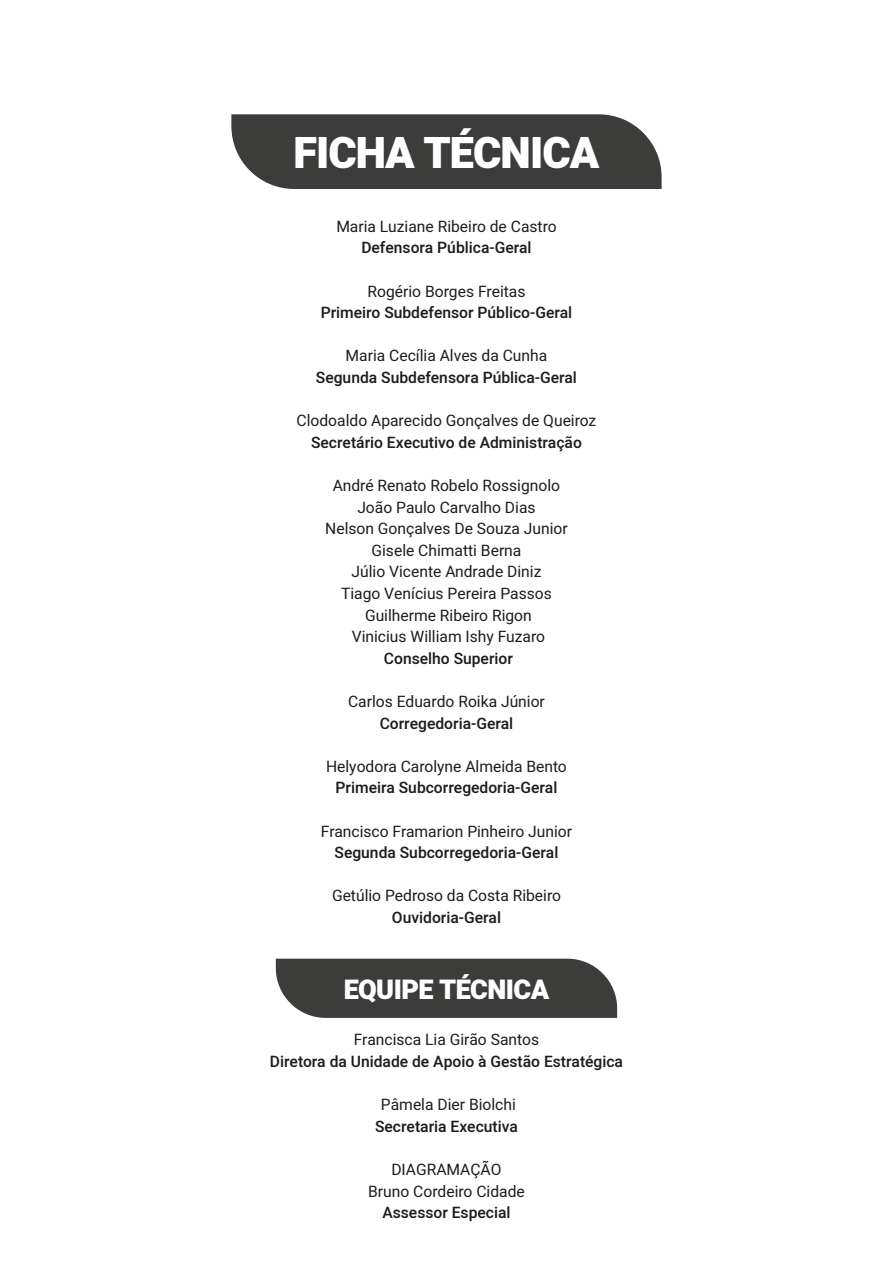
<style>
.page{position:relative;width:893px;height:1263px;background:#fff}
.page>*{position:absolute;margin:0;border:0;box-sizing:border-box;transform-origin:0 0}
.t1{font:900 43.2px "Heebo";letter-spacing:-.02em;color:#fff}
.t2{font:900 27px "Heebo";letter-spacing:-.02em;color:#fff}
.t3{font:15.6px/21.6px "Heebo";color:#1d1d1b;text-align:center}
.t4{font:500 15.6px "Heebo";color:#1d1d1b}
</style>
<div class="page">
<div style="left:231px;top:114px;width:431px;height:75px;background:#3c3c3b"></div>
<div style="left:276px;top:959px;width:341px;height:59px;background:#3c3c3b"></div>
<h1 class="t1" style="left:293px;top:123px;width:308px">FICHA TÉCNICA</h1>
<p class="t3" style="left:336px;top:215px;width:222px">Maria Luziane Ribeiro de Castro</p>
<p class="t4" style="left:361px;top:237px;width:172px">Defensora Pública-Geral</p>
<p class="t3" style="left:367px;top:280px;width:160px">Rogério Borges Freitas</p>
<p class="t4" style="left:321px;top:302px;width:253px">Primeiro Subdefensor Público-Geral</p>
<p class="t3" style="left:346px;top:345px;width:203px">Maria Cecília Alves da Cunha</p>
<p class="t4" style="left:316px;top:367px;width:263px">Segunda Subdefensora Pública-Geral</p>
<p class="t3" style="left:297px;top:410px;width:301px">Clodoaldo Aparecido Gonçalves de Queiroz</p>
<p class="t4" style="left:311px;top:431px;width:272px">Secretário Executivo de Administração</p>
<p class="t3" style="left:325px;top:475px;width:244px">André Renato Robelo Rossignolo<br>João Paulo Carvalho Dias<br>Nelson Gonçalves De Souza Junior<br>Gisele Chimatti Berna<br>Júlio Vicente Andrade Diniz<br>Tiago Venícius Pereira Passos<br>Guilherme Ribeiro Rigon<br>Vinicius William Ishy Fuzaro</p>
<p class="t4" style="left:384px;top:647px;width:131px">Conselho Superior</p>
<p class="t3" style="left:348px;top:691px;width:198px">Carlos Eduardo Roika Júnior</p>
<p class="t4" style="left:380px;top:712px;width:135px">Corregedoria-Geral</p>
<p class="t3" style="left:326px;top:755px;width:242px">Helyodora Carolyne Almeida Bento</p>
<p class="t4" style="left:336px;top:777px;width:223px">Primeira Subcorregedoria-Geral</p>
<p class="t3" style="left:321px;top:820px;width:253px">Francisco Framarion Pinheiro Junior</p>
<p class="t4" style="left:335px;top:842px;width:225px">Segunda Subcorregedoria-Geral</p>
<p class="t3" style="left:332px;top:885px;width:230px">Getúlio Pedroso da Costa Ribeiro</p>
<p class="t4" style="left:392px;top:907px;width:111px">Ouvidoria-Geral</p>
<h2 class="t2" style="left:344px;top:971px;width:207px">EQUIPE TÉCNICA</h2>
<p class="t3" style="left:354px;top:1029px;width:187px">Francisca Lia Girão Santos</p>
<p class="t4" style="left:270px;top:1051px;width:355px">Diretora da Unidade de Apoio à Gestão Estratégica</p>
<p class="t3" style="left:381px;top:1094px;width:136px">Pâmela Dier Biolchi</p>
<p class="t4" style="left:375px;top:1115px;width:144px">Secretaria Executiva</p>
<p class="t3" style="left:368px;top:1159px;width:158px">DIAGRAMAÇÃO<br>Bruno Cordeiro Cidade</p>
<p class="t4" style="left:382px;top:1202px;width:130px">Assessor Especial</p>
</div>
